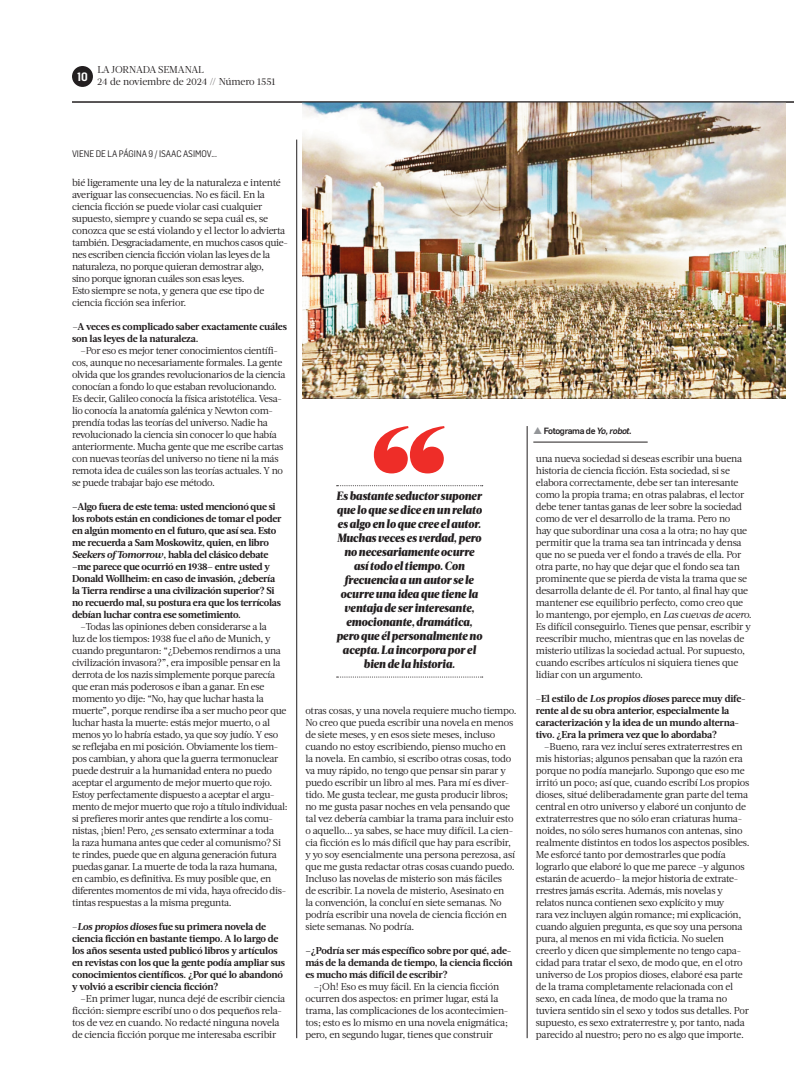
<style>
.page{position:relative;width:794px;height:1083px;background:#fff}
.page>*{position:absolute;margin:0;border:0;box-sizing:border-box;transform-origin:0 0}
.t1{font:italic 900 12px/14px "Acta Deck";color:#231f20;text-align:center;scale:.9 1}
.t2{font:600 11.9px "Flama Semicond";color:#fff}
.t3{font:10px/12px "Acta";letter-spacing:-.03em;color:#231f20}
.t4{font:700 10px/12px "Acta";letter-spacing:-.03em;color:#231f20}
.t5{font:10px/12px "Acta Deck";letter-spacing:-.01em;color:#231f20}
.t6{font:9.3px "Flama Semicond";color:#231f20}
.t7{font:500 8.9px "Flama";letter-spacing:-.04em;color:#231f20}
.s1{font-weight:400;font-style:italic}
.s2{font-style:italic}
.s3{font-weight:400}
.s4{color:#939598}
</style>
<div class="page">
<div style="left:72px;top:66px;width:21px;height:21px;background:#231f20;border-radius:50%"></div>
<img style="left:303px;top:103px;width:482px;height:295px">
<hr style="left:72px;top:102px;width:722px;height:1px;background:#231f20">
<hr style="left:296px;top:140px;width:1px;height:898px;background:#231f20">
<hr style="left:527px;top:426px;width:1px;height:612px;background:#231f20">
<svg style="left:337px;top:485px;width:146px;height:1px"></svg>
<svg style="left:337px;top:677px;width:146px;height:1px"></svg>
<svg style="left:374px;top:426px;width:70px;height:47px"></svg>
<hr style="left:533px;top:442px;width:114px;height:1px;background:#231f20">
<p class="t2" style="left:77px;top:72px;width:12px">10</p>
<p class="t5" style="left:97px;top:65px;width:180px">LA JORNADA SEMANAL<br>24 de noviembre de 2024 // Número 1551</p>
<p class="t6" style="left:72px;top:151px;width:146px">VIENE DE LA PÁGINA 9 / ISAAC ASIMOV...</p>
<p class="t3" style="left:72px;top:177px;width:217px">bié ligeramente una ley de la naturaleza e intenté averiguar las consecuencias. No es fácil. En la ciencia ficción se puede violar casi cualquier supuesto, siempre y cuando se sepa cuál es, se conozca que se está violando y el lector lo advierta también. Desgraciadamente, en muchos casos quie&shy;nes escriben ciencia ficción violan las leyes de la naturaleza, no porque quieran demostrar algo,<br>sino porque ignoran cuáles son esas leyes.<br>Esto siempre se nota, y genera que ese tipo de ciencia ficción sea inferior.</p>
<p class="t4" style="left:72px;top:321px;width:216px"><span class="s1">‒</span>A veces es complicado saber exactamente cuáles son las leyes de la naturaleza.</p>
<p class="t3" style="left:72px;top:345px;width:215px;text-indent:9px">‒Por eso es mejor tener conocimientos científi&shy;cos, aunque no necesariamente formales. La gente olvida que los grandes revolucionarios de la ciencia conocían a fondo lo que estaban revolucionando.<br>Es decir, Galileo conocía la física aristotélica. Vesa&shy;lio conocía la anatomía galénica y Newton com&shy;prendía todas las teorías del universo. Nadie ha revolucionado la ciencia sin conocer lo que había anteriormente. Mucha gente que me escribe cartas con nuevas teorías del universo no tiene ni la más remota idea de cuáles son las teorías actuales. Y no se puede trabajar bajo ese método.</p>
<p class="t4" style="left:72px;top:501px;width:211px">‒Algo fuera de este tema: usted mencionó que si los robots están en condiciones de tomar el poder en algún momento en el futuro, que así sea. Esto me recuerda a Sam Moskowitz, quien, en libro <span class="s2">Seekers of Tomorrow</span>, habla del clásico debate ‒me parece que ocurrió en 1938‒ entre usted y Donald Wollheim: en caso de invasión, ¿debería la Tierra rendirse a una civilización superior? Si no recuerdo mal, su postura era que los terrícolas debían luchar contra ese sometimiento.</p>
<p class="t3" style="left:72px;top:621px;width:217px;text-indent:9px">‒Todas las opiniones deben considerarse a la<br>luz de los tiempos: 1938 fue el año de Munich, y cuando preguntaron: “¿Debemos rendirnos a una civilización invasora?”, era imposible pensar en la derrota de los nazis simplemente porque parecía que eran más poderosos e iban a ganar. En ese momento yo dije: “No, hay que luchar hasta la muerte”, porque rendirse iba a ser mucho peor que luchar hasta la muerte: estás mejor muerto, o al menos yo lo habría estado, ya que soy judío. Y eso se reflejaba en mi posición. Obviamente los tiem&shy;pos cambian, y ahora que la guerra termonuclear puede destruir a la humanidad entera no puedo aceptar el argumento de mejor muerto que rojo.<br>Estoy perfectamente dispuesto a aceptar el argu&shy;mento de mejor muerto que rojo a título individual: si prefieres morir antes que rendirte a los comu&shy;nistas, ¡bien! Pero, ¿es sensato exterminar a toda<br>la raza humana antes que ceder al comunismo? Si te rindes, puede que en alguna generación futura puedas ganar. La muerte de toda la raza humana, en cambio, es definitiva. Es muy posible que, en diferentes momentos de mi vida, haya ofrecido dis&shy;tintas respuestas a la misma pregunta.</p>
<p class="t4" style="left:72px;top:921px;width:214px"><span class="s3">‒</span><span class="s2">Los propios dioses</span> fue su primera novela de ciencia ficción en bastante tiempo. A lo largo de los años sesenta usted publicó libros y artículos en revistas con los que la gente podía ampliar sus conocimientos científicos. ¿Por qué lo abandonó y volvió a escribir ciencia ficción?</p>
<p class="t3" style="left:72px;top:993px;width:215px;text-indent:9px">‒En primer lugar, nunca dejé de escribir ciencia ficción: siempre escribí uno o dos pequeños rela&shy;tos de vez en cuando. No redacté ninguna novela de ciencia ficción porque me interesaba escribir</p>
<p class="t1" style="left:336px;top:490px;width:163px">Es bastante seductor suponer que lo que se dice en un relato es algo en lo que cree el autor.<br>Muchas veces es verdad, pero no necesariamente ocurre así todo el tiempo. Con frecuencia a un autor se le ocurre una idea que tiene la ventaja de ser interesante, emocionante, dramática, pero que él personalmente no acepta. La incorpora por el bien de la historia.</p>
<p class="t3" style="left:305px;top:705px;width:213px">otras cosas, y una novela requiere mucho tiempo.<br>No creo que pueda escribir una novela en menos de siete meses, y en esos siete meses, incluso cuando no estoy escribiendo, pienso mucho en<br>la novela. En cambio, si escribo otras cosas, todo va muy rápido, no tengo que pensar sin parar y puedo escribir un libro al mes. Para mí es diver&shy;tido. Me gusta teclear, me gusta producir libros; no me gusta pasar noches en vela pensando que tal vez debería cambiar la trama para incluir esto o aquello... ya sabes, se hace muy difícil. La cien&shy;cia ficción es lo más difícil que hay para escribir, y yo soy esencialmente una persona perezosa, así que me gusta redactar otras cosas cuando puedo.<br>Incluso las novelas de misterio son más fáciles<br>de escribir. La novela de misterio, Asesinato en<br>la convención, la concluí en siete semanas. No podría escribir una novela de ciencia ficción en siete semanas. No podría.</p>
<p class="t4" style="left:305px;top:945px;width:209px">‒¿Podría ser más específico sobre por qué, ade&shy;más de la demanda de tiempo, la ciencia ficción es mucho más difícil de escribir?</p>
<p class="t3" style="left:305px;top:981px;width:204px;text-indent:9px">‒¡Oh! Eso es muy fácil. En la ciencia ficción ocurren dos aspectos: en primer lugar, está la trama, las complicaciones de los acontecimien&shy;tos; esto es lo mismo en una novela enigmática; pero, en segundo lugar, tienes que construir</p>
<p class="t7" style="left:533px;top:427px;width:100px"><span class="s4">▲</span> Fotograma de <span class="s2">Yo, robot</span>.</p>
<p class="t3" style="left:536px;top:453px;width:217px">una nueva sociedad si deseas escribir una buena historia de ciencia ficción. Esta sociedad, si se elabora correctamente, debe ser tan interesante como la propia trama; en otras palabras, el lector debe tener tantas ganas de leer sobre la sociedad como de ver el desarrollo de la trama. Pero no<br>hay que subordinar una cosa a la otra; no hay que permitir que la trama sea tan intrincada y densa que no se pueda ver el fondo a través de ella. Por otra parte, no hay que dejar que el fondo sea tan prominente que se pierda de vista la trama que se desarrolla delante de él. Por tanto, al final hay que mantener ese equilibrio perfecto, como creo que lo mantengo, por ejemplo, en <span class="s2">Las cuevas de acero.<br></span>Es difícil conseguirlo. Tienes que pensar, escribir y reescribir mucho, mientras que en las novelas de misterio utilizas la sociedad actual. Por supuesto, cuando escribes artículos ni siquiera tienes que lidiar con un argumento.</p>
<p class="t4" style="left:536px;top:693px;width:211px"><span class="s3">‒</span>El estilo de <span class="s2">Los propios dioses</span> parece muy dife&shy;rente al de su obra anterior, especialmente la caracterización y la idea de un mundo alterna&shy;tivo. ¿Era la primera vez que lo abordaba?</p>
<p class="t3" style="left:536px;top:741px;width:215px;text-indent:9px">‒Bueno, rara vez incluí seres extraterrestres en mis historias; algunos pensaban que la razón era porque no podía manejarlo. Supongo que eso me irritó un poco; así que, cuando escribí Los propios dioses, situé deliberadamente gran parte del tema central en otro universo y elaboré un conjunto de extraterrestres que no sólo eran criaturas huma&shy;noides, no sólo seres humanos con antenas, sino realmente distintos en todos los aspectos posibles.<br>Me esforcé tanto por demostrarles que podía lograrlo que elaboré lo que me parece ‒y algunos estarán de acuerdo‒ la mejor historia de extrate&shy;rrestres jamás escrita. Además, mis novelas y relatos nunca contienen sexo explícito y muy<br>rara vez incluyen algún romance; mi explicación, cuando alguien pregunta, es que soy una persona pura, al menos en mi vida ficticia. No suelen creerlo y dicen que simplemente no tengo capa&shy;cidad para tratar el sexo, de modo que, en el otro universo de Los propios dioses, elaboré esa parte de la trama completamente relacionada con el sexo, en cada línea, de modo que la trama no tuviera sentido sin el sexo y todos sus detalles. Por supuesto, es sexo extraterrestre y, por tanto, nada parecido al nuestro; pero no es algo que importe.</p>
</div>
